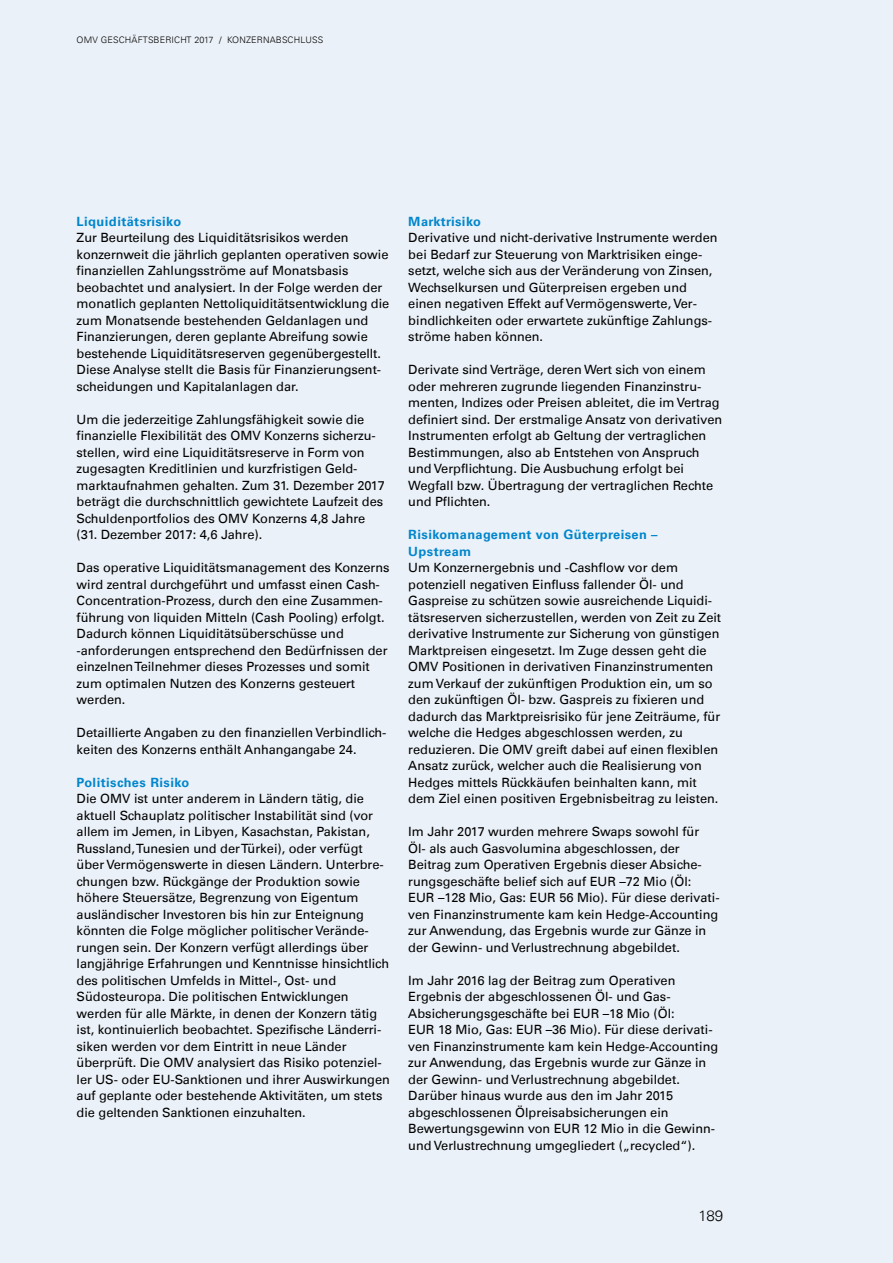
<style>
.page{position:relative;width:893px;height:1263px;background:#ebf1f8}
.page>*{position:absolute;margin:0;border:0;box-sizing:border-box;transform-origin:0 0}
.t1{font:300 15px "Univers Com 45";color:#000}
.t2{font:12.75px/16.5px "Univers LTOMV55 Roman";color:#000}
.t3{font:700 12.75px/16.5px "Univers LTOMV55 Roman";letter-spacing:.035em;color:#0086cd}
.t4{font:300 9px "Univers Com 45";letter-spacing:.015em;color:#000}
</style>
<div class="page">
<p class="t4" style="left:77px;top:36px;width:248px">OMV GESCHÄFTSBERICHT 2017 / KONZERNABSCHLUSS</p>
<p class="t3" style="left:77px;top:213px;width:106px">Liquiditätsrisiko</p>
<p class="t2" style="left:77px;top:230px;width:314px">Zur Beurteilung des Liquiditätsrisikos werden konzernweit die jährlich geplanten operativen sowie finanziellen Zahlungsströme auf Monatsbasis beobachtet und analysiert. In der Folge werden der monatlich geplanten Nettoliquiditätsentwicklung die zum Monatsende bestehenden Geldanlagen und Finanzierungen, deren geplante Abreifung sowie bestehende Liquiditätsreserven gegenübergestellt.<br>Diese Analyse stellt die Basis für Finanzierungsent&shy;scheidungen und Kapitalanlagen dar.</p>
<p class="t2" style="left:77px;top:411px;width:310px">Um die jederzeitige Zahlungsfähigkeit sowie die finanzielle Flexibilität des OMV Konzerns sicherzu&shy;stellen, wird eine Liquiditätsreserve in Form von zugesagten Kreditlinien und kurzfristigen Geld&shy;marktaufnahmen gehalten. Zum 31. Dezember 2017 beträgt die durchschnittlich gewichtete Laufzeit des Schuldenportfolios des OMV Konzerns 4,8 Jahre (31. Dezember 2017: 4,6 Jahre).</p>
<p class="t2" style="left:77px;top:560px;width:314px">Das operative Liquiditätsmanagement des Konzerns wird zentral durchgeführt und umfasst einen Cash-Concentration-Prozess, durch den eine Zusammen&shy;führung von liquiden Mitteln (Cash Pooling) erfolgt.<br>Dadurch können Liquiditätsüberschüsse und -anforderungen entsprechend den Bedürfnissen der einzelnen Teilnehmer dieses Prozesses und somit zum optimalen Nutzen des Konzerns gesteuert werden.</p>
<p class="t2" style="left:77px;top:725px;width:311px">Detaillierte Angaben zu den finanziellen Verbindlich&shy;keiten des Konzerns enthält Anhangangabe 24.</p>
<p class="t3" style="left:77px;top:774px;width:114px">Politisches Risiko</p>
<p class="t2" style="left:77px;top:791px;width:315px">Die OMV ist unter anderem in Ländern tätig, die aktuell Schauplatz politischer Instabilität sind (vor allem im Jemen, in Libyen, Kasachstan, Pakistan, Russland, Tunesien und der Türkei), oder verfügt über Vermögenswerte in diesen Ländern. Unterbre&shy;chungen bzw. Rückgänge der Produktion sowie höhere Steuersätze, Begrenzung von Eigentum ausländischer Investoren bis hin zur Enteignung könnten die Folge möglicher politischer Verände&shy;rungen sein. Der Konzern verfügt allerdings über langjährige Erfahrungen und Kenntnisse hinsichtlich des politischen Umfelds in Mittel-, Ost- und Südosteuropa. Die politischen Entwicklungen werden für alle Märkte, in denen der Konzern tätig ist, kontinuierlich beobachtet. Spezifische Länderri&shy;siken werden vor dem Eintritt in neue Länder überprüft. Die OMV analysiert das Risiko potenziel&shy;ler US- oder EU-Sanktionen und ihrer Auswirkungen auf geplante oder bestehende Aktivitäten, um stets die geltenden Sanktionen einzuhalten.</p>
<p class="t3" style="left:408px;top:213px;width:74px">Marktrisiko</p>
<p class="t2" style="left:408px;top:230px;width:311px">Derivative und nicht-derivative Instrumente werden bei Bedarf zur Steuerung von Marktrisiken einge&shy;setzt, welche sich aus der Veränderung von Zinsen, Wechselkursen und Güterpreisen ergeben und einen negativen Effekt auf Vermögenswerte, Ver&shy;bindlichkeiten oder erwartete zukünftige Zahlungs&shy;ströme haben können.</p>
<p class="t2" style="left:408px;top:362px;width:315px">Derivate sind Verträge, deren Wert sich von einem oder mehreren zugrunde liegenden Finanzinstru&shy;menten, Indizes oder Preisen ableitet, die im Vertrag definiert sind. Der erstmalige Ansatz von derivativen Instrumenten erfolgt ab Geltung der vertraglichen Bestimmungen, also ab Entstehen von Anspruch und Verpflichtung. Die Ausbuchung erfolgt bei Wegfall bzw. Übertragung der vertraglichen Rechte und Pflichten.</p>
<p class="t3" style="left:408px;top:527px;width:251px">Risikomanagement von Güterpreisen –<br>Upstream</p>
<p class="t2" style="left:408px;top:560px;width:314px">Um Konzernergebnis und -Cashflow vor dem potenziell negativen Einfluss fallender Öl- und Gaspreise zu schützen sowie ausreichende Liquidi&shy;tätsreserven sicherzustellen, werden von Zeit zu Zeit derivative Instrumente zur Sicherung von günstigen Marktpreisen eingesetzt. Im Zuge dessen geht die OMV Positionen in derivativen Finanzinstrumenten zum Verkauf der zukünftigen Produktion ein, um so den zukünftigen Öl- bzw. Gaspreis zu fixieren und dadurch das Marktpreisrisiko für jene Zeiträume, für welche die Hedges abgeschlossen werden, zu reduzieren. Die OMV greift dabei auf einen flexiblen Ansatz zurück, welcher auch die Realisierung von Hedges mittels Rückkäufen beinhalten kann, mit dem Ziel einen positiven Ergebnisbeitrag zu leisten.</p>
<p class="t2" style="left:408px;top:824px;width:313px">Im Jahr 2017 wurden mehrere Swaps sowohl für Öl- als auch Gasvolumina abgeschlossen, der Beitrag zum Operativen Ergebnis dieser Absiche&shy;rungsgeschäfte belief sich auf EUR –72 Mio (Öl:<br>EUR –128 Mio, Gas: EUR 56 Mio). Für diese derivati&shy;ven Finanzinstrumente kam kein Hedge-Accounting zur Anwendung, das Ergebnis wurde zur Gänze in der Gewinn- und Verlustrechnung abgebildet.</p>
<p class="t2" style="left:408px;top:972px;width:311px">Im Jahr 2016 lag der Beitrag zum Operativen Ergebnis der abgeschlossenen Öl- und Gas-Absicherungsgeschäfte bei EUR –18 Mio (Öl:<br>EUR 18 Mio, Gas: EUR –36 Mio). Für diese derivati&shy;ven Finanzinstrumente kam kein Hedge-Accounting zur Anwendung, das Ergebnis wurde zur Gänze in der Gewinn- und Verlustrechnung abgebildet.<br>Darüber hinaus wurde aus den im Jahr 2015 abgeschlossenen Ölpreisabsicherungen ein Bewertungsgewinn von EUR 12 Mio in die Gewinn&shy;und Verlustrechnung umgegliedert („recycled“).</p>
<p class="t1" style="left:698px;top:1210px;width:26px">189</p>
</div>
